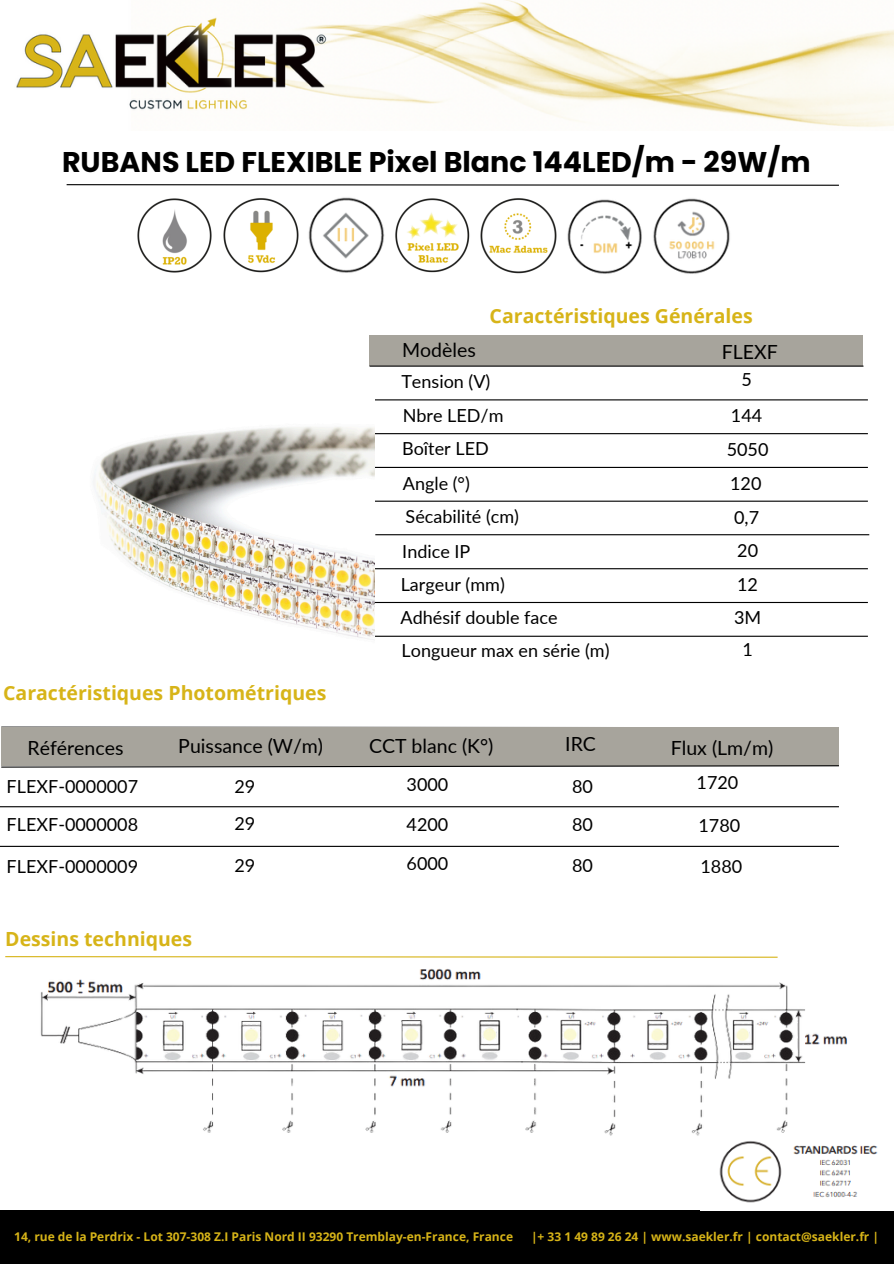
<style>
.page{position:relative;width:894px;height:1264px;background:#fff}
.page>*{position:absolute;margin:0;border:0;box-sizing:border-box;transform-origin:0 0}
.t1{font:700 28.5px "Poppins";color:#000}
.t2{font:700 19.5px "Open Sans";color:#d7b418}
.t3{font:19.5px "Lato";color:#000}
.t4{font:18px "Lato";color:#000}
.t5{font:700 12px "Open Sans";color:#d7b418}
</style>
<div class="page">
<img style="left:16px;top:0;width:877px;height:127px">
<div style="left:0;top:1210px;width:893px;height:53px;background:#000"></div>
<div style="left:369px;top:336px;width:494px;height:30px;background:#a7a49c"></div>
<hr style="left:369px;top:365px;width:494px;height:2px;background:#000">
<hr style="left:374px;top:399px;width:493px;height:1px;background:#000">
<hr style="left:374px;top:433px;width:493px;height:1px;background:#000">
<hr style="left:374px;top:467px;width:493px;height:1px;background:#000">
<hr style="left:374px;top:500px;width:493px;height:2px;background:#000">
<hr style="left:375px;top:534px;width:494px;height:1px;background:#000">
<hr style="left:374px;top:568px;width:493px;height:1px;background:#000">
<hr style="left:374px;top:602px;width:493px;height:1px;background:#000">
<hr style="left:374px;top:635px;width:493px;height:2px;background:#000">
<svg style="left:5px;top:956px;width:773px;height:1px"></svg>
<img style="left:653px;top:198px;width:77px;height:76px">
<img style="left:567px;top:199px;width:75px;height:75px">
<img style="left:308px;top:197px;width:77px;height:76px">
<svg style="left:66px;top:184px;width:773px;height:2px;background:#6e6e6e"></svg>
<img style="left:137px;top:198px;width:75px;height:75px">
<img style="left:719px;top:1141px;width:159px;height:62px">
<img style="left:223px;top:198px;width:76px;height:75px">
<img style="left:395px;top:198px;width:75px;height:75px">
<img style="left:480px;top:198px;width:77px;height:76px">
<svg style="left:1px;top:726px;width:838px;height:2px"></svg>
<div style="left:1px;top:727px;width:837px;height:38px;background:#a7a49c"></div>
<svg style="left:1px;top:764px;width:838px;height:4px"></svg>
<hr style="left:0;top:806px;width:838px;height:1px;background:#000">
<hr style="left:0;top:845px;width:838px;height:2px;background:#000">
<img style="left:96px;top:427px;width:279px;height:213px">
<img style="left:5px;top:957px;width:842px;height:179px">
<p class="t1" style="left:62px;top:142px;width:749px">RUBANS LED FLEXIBLE Pixel Blanc 144LED/m - 29W/m</p>
<p class="t2" style="left:489px;top:302px;width:264px">Caractéristiques Générales</p>
<h4 class="t2" style="left:3px;top:679px;width:325px">Caractéristiques Photométriques</h4>
<p class="t3" style="left:402px;top:338px;width:75px">Modèles</p>
<p class="t3" style="left:721px;top:339px;width:57px">FLEXF</p>
<p class="t4" style="left:401px;top:370px;width:90px">Tension (V)</p>
<p class="t4" style="left:741px;top:368px;width:12px">5</p>
<h4 class="t4" style="left:730px;top:404px;width:33px">144</h4>
<h4 class="t4" style="left:726px;top:438px;width:43px">5050</h4>
<p class="t4" style="left:730px;top:472px;width:33px">120</p>
<h4 class="t4" style="left:734px;top:506px;width:26px">0,7</h4>
<h4 class="t4" style="left:737px;top:539px;width:22px">20</h4>
<p class="t4" style="left:737px;top:573px;width:22px">12</p>
<h4 class="t4" style="left:734px;top:606px;width:29px">3M</h4>
<h4 class="t4" style="left:742px;top:638px;width:12px">1</h4>
<h4 class="t4" style="left:402px;top:404px;width:102px">Nbre LED/m</h4>
<h3 class="t4" style="left:402px;top:437px;width:88px">Boîter LED</h3>
<h2 class="t4" style="left:402px;top:472px;width:69px">Angle (°)</h2>
<p class="t4" style="left:405px;top:505px;width:115px">Sécabilité (cm)</p>
<p class="t4" style="left:402px;top:540px;width:70px">Indice IP</p>
<p class="t4" style="left:400px;top:573px;width:106px">Largeur (mm)</p>
<p class="t4" style="left:400px;top:606px;width:158px">Adhésif double face</p>
<h4 class="t4" style="left:401px;top:639px;width:209px">Longueur max en série (m)</h4>
<p class="t3" style="left:565px;top:731px;width:32px">IRC</p>
<h1 class="t3" style="left:27px;top:735px;width:97px">Références</h1>
<p class="t3" style="left:178px;top:734px;width:146px">Puissance (W/m)</p>
<p class="t3" style="left:369px;top:734px;width:126px">CCT blanc (K°)</p>
<p class="t3" style="left:670px;top:735px;width:104px">Flux (Lm/m)</p>
<p class="t4" style="left:7px;top:775px;width:133px">FLEXF-0000007</p>
<h4 class="t4" style="left:234px;top:775px;width:22px">29</h4>
<h4 class="t4" style="left:406px;top:773px;width:43px">3000</h4>
<p class="t4" style="left:696px;top:771px;width:43px">1720</p>
<p class="t4" style="left:572px;top:775px;width:22px">80</p>
<h4 class="t4" style="left:7px;top:813px;width:133px">FLEXF-0000008</h4>
<h2 class="t4" style="left:7px;top:855px;width:133px">FLEXF-0000009</h2>
<p class="t2" style="left:5px;top:924px;width:188px">Dessins techniques</p>
<p class="t4" style="left:234px;top:812px;width:22px">29</p>
<p class="t4" style="left:234px;top:854px;width:22px">29</p>
<h4 class="t4" style="left:406px;top:813px;width:43px">4200</h4>
<h3 class="t4" style="left:406px;top:851px;width:43px">6000</h3>
<p class="t4" style="left:572px;top:813px;width:22px">80</p>
<h4 class="t4" style="left:572px;top:854px;width:22px">80</h4>
<h4 class="t4" style="left:698px;top:814px;width:43px">1780</h4>
<h4 class="t4" style="left:700px;top:855px;width:43px">1880</h4>
<h4 class="t5" style="left:14px;top:1228px;width:500px">14, rue de la Perdrix - Lot 307-308 Z.I Paris Nord II 93290 Tremblay-en-France, France</h4>
<p class="t5" style="left:531px;top:1228px;width:349px">|+ 33 1 49 89 26 24 | www.saekler.fr | contact@saekler.fr |</p>
</div>
